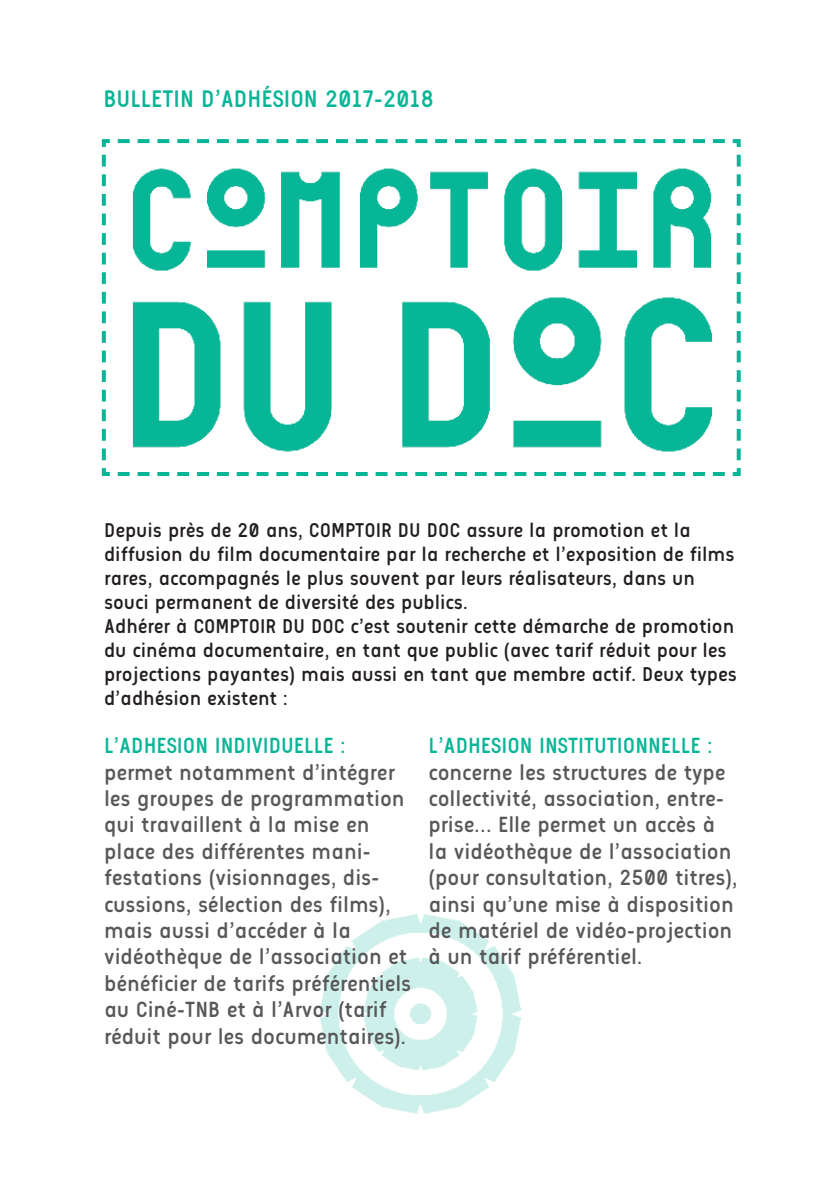
<style>
.page{position:relative;width:840px;height:1191px;background:#fff}
.page>*{position:absolute;margin:0;border:0;box-sizing:border-box;transform-origin:0 0}
.t1{font:24px "Easyrounded";color:#08b596}
.t2{font:22px/26.4px "Easyrounded";color:#57585a}
.t3{font:22px "Easyrounded";color:#08b596}
.t4{font:20px/24px "Easyrounded";color:#231f20}
</style>
<div class="page">
<img style="left:320px;top:914px;width:201px;height:200px">
<svg style="left:101px;top:139px;width:640px;height:337px"></svg>
<p class="t1" style="left:103px;top:86px;width:25px">Bulletin</p>
<p class="t1" style="left:201px;top:86px;width:84px">d’adh ésion</p>
<p class="t1" style="left:325px;top:86px;width:111px">2017-2018</p>
<p class="t4" style="left:104px;top:518px;width:631px">Depuis près de 20 ans, Comptoir du Doc assure la promotion et la diffusion du film documentaire par la recherche et l’exposition de films rares, accompagnés le plus souvent par leurs réalisateurs, dans un souci permanent de diversité des publics.</p>
<p class="t4" style="left:104px;top:614px;width:634px">Adhérer à COMPTOIR DU DOC c’est soutenir cette démarche de promotion du cinéma documentaire, en tant que public (avec tarif réduit pour les projections payantes) mais aussi en tant que membre actif. Deux types d’adhésion existent :</p>
<p class="t3" style="left:104px;top:733px;width:243px">L’ADHESION INDIVIDUELLE :</p>
<p class="t2" style="left:104px;top:759px;width:308px">permet notamment d’intégrer les groupes de programmation qui travaillent à la mise en place des différentes mani&shy;festations (visionnages, dis&shy;cussions, sélection des films), mais aussi d’accéder à la vidéothèque de l’association et bénéficier de tarifs préférentiels au Ciné-TNB et à l’Arvor (tarif réduit pour les documentaires).</p>
<p class="t3" style="left:428px;top:733px;width:285px">L’ADHESION INSTITUTIONNELLE :</p>
<p class="t2" style="left:428px;top:759px;width:310px">concerne les structures de type collectivité, association, entre&shy;prise… Elle permet un accès à la vidéothèque de l’association (pour consultation, 2500 titres), ainsi qu’une mise à disposition de matériel de vidéo-projection à un tarif préférentiel.</p>
</div>
